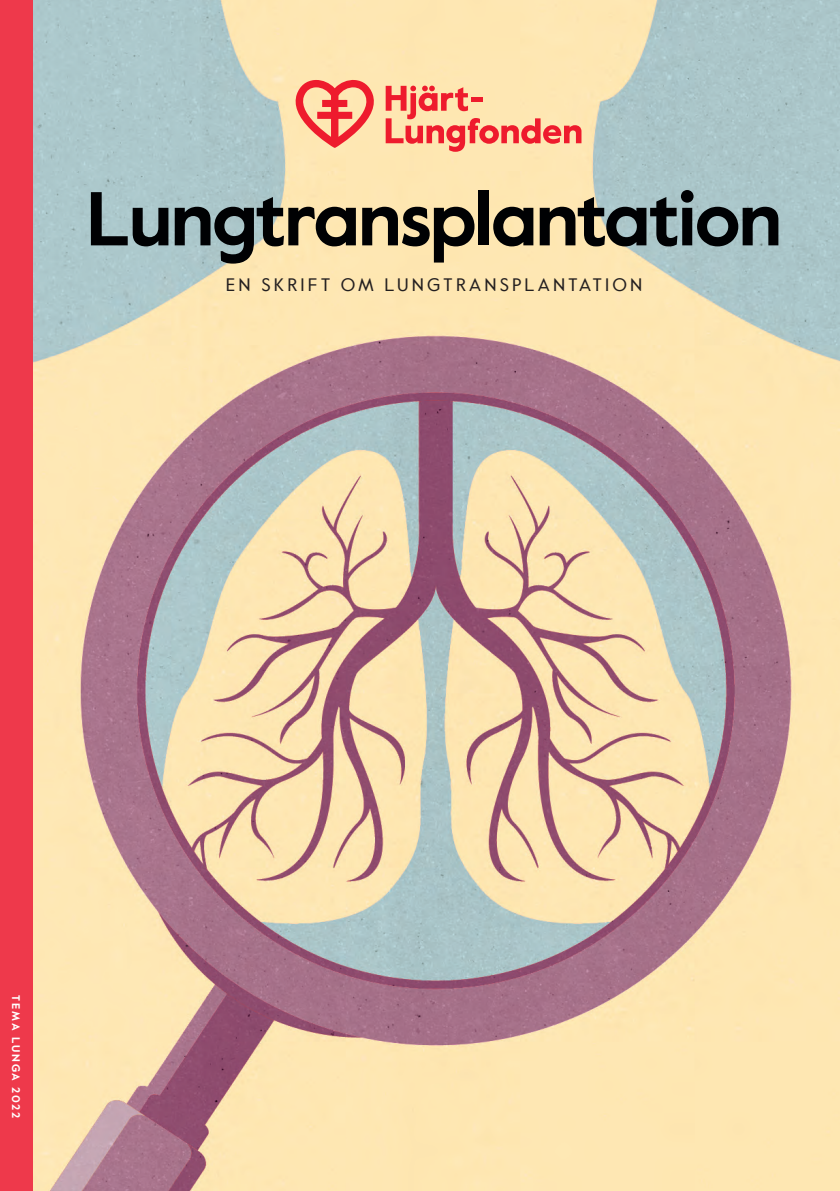
<style>
.page{position:relative;width:840px;height:1191px;background:#fff}
.page>*{position:absolute;margin:0;border:0;box-sizing:border-box;transform-origin:0 0}
.t1{font:700 76px "Value";letter-spacing:-.025em;color:#000103}
.t2{font:18px "Value";letter-spacing:.175em;color:#231f20}
.t3{font:700 11px "Value";letter-spacing:.175em;color:#fff}
</style>
<div class="page">
<img style="left:32px;top:0;width:807px;height:1191px">
<div style="left:0;top:0;width:32px;height:1191px;background:#ee394b"></div>
<svg style="left:295px;top:80px;width:81px;height:68px;background:#f7957d"></svg>
<svg style="left:385px;top:86px;width:196px;height:66px;background:#f9ae8d"></svg>
<p class="t1" style="left:86px;top:166px;width:696px">Lungtransplantation</p>
<p class="t2" style="left:226px;top:272px;width:417px">EN SKRIFT OM LUNGTRANSPLANTATION</p>
<p class="t3" style="left:24px;top:995px;width:125px;rotate:90deg">TEMA LUNGA 2022</p>
</div>
